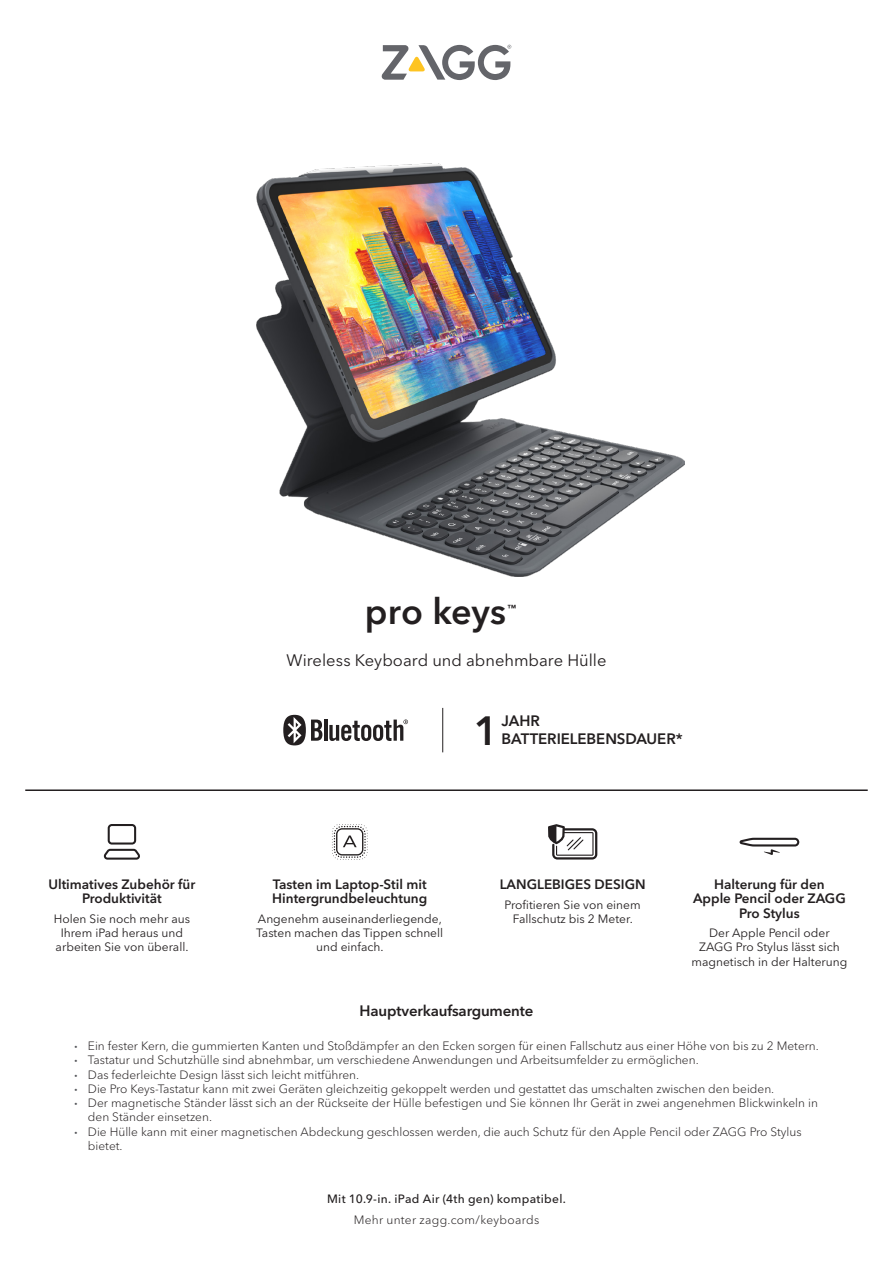
<style>
.page{position:relative;width:893px;height:1263px;background:#fff}
.page>*{position:absolute;margin:0;border:0;box-sizing:border-box;transform-origin:0 0}
.t1{font:600 40.5px "Avenir Next LT Pro";color:#231f20}
.t2{font:600 36px "Avenir Next LT Pro";letter-spacing:.005em;color:#231f20}
.t3{font:16.5px "Avenir Next LT Pro";color:#231f20}
.t4{font:600 15px "Avenir Next LT Pro";letter-spacing:-.01em;color:#231f20}
.t5{font:600 13.5px/14.2px "Avenir Next LT Pro";color:#231f20;text-align:center}
.t6{font:300 12px/14.2px "Avenir Next LT Pro";color:#231f20}
.t7{font:12px/14.2px "Avenir Next LT Pro";color:#231f20;text-align:center}
.t8{font:500 12px "Avenir Next LT Pro";letter-spacing:.025em;color:#231f20}
.t9{font:300 12px "Avenir Next LT Pro";letter-spacing:.025em;color:#231f20}
.t10{font:600 8.7px "Avenir Next LT Pro";color:#231f20}
.s1{font-family:"Myriad Pro";color:#54555a}
</style>
<div class="page">
<svg style="left:381px;top:45px;width:130px;height:35px"></svg>
<img style="left:257px;top:163px;width:427px;height:414px">
<hr style="left:25px;top:789px;width:843px;height:2px;background:#231f20">
<hr style="left:324px;top:719px;width:3px;height:22px;background:#231f20">
<svg style="left:283px;top:715px;width:39px;height:30px"></svg>
<svg style="left:329px;top:719px;width:79px;height:22px"></svg>
<hr style="left:442px;top:708px;width:1px;height:44px;background:#231f20">
<svg style="left:548px;top:824px;width:49px;height:35px"></svg>
<svg style="left:740px;top:838px;width:59px;height:17px"></svg>
<svg style="left:104px;top:824px;width:36px;height:36px"></svg>
<svg style="left:332px;top:824px;width:36px;height:36px"></svg>
<h2 class="t2" style="left:365px;top:589px;width:143px">pro keys</h2>
<p class="t10" style="left:507px;top:603px;width:10px">™</p>
<h3 class="t3" style="left:286px;top:650px;width:321px">Wireless Keyboard und abnehmbare Hülle</h3>
<p class="t5" style="left:48px;top:877px;width:148px">Ultimatives Zubehör für<br>Produktivität</p>
<p class="t7" style="left:54px;top:912px;width:138px">Holen Sie noch mehr aus<br>Ihrem iPad heraus und arbeiten Sie von überall.</p>
<h1 class="t1" style="left:474px;top:707px;width:26px">1</h1>
<p class="t4" style="left:502px;top:711px;width:40px">JAHR</p>
<p class="t4" style="left:502px;top:729px;width:183px">BATTERIELEBENSDAUER*</p>
<p class="t5" style="left:272px;top:877px;width:157px;text-align:left">Tasten im Laptop-Stil mit<br>Hintergrundbeleuchtung</p>
<p class="t7" style="left:256px;top:912px;width:188px">Angenehm auseinanderliegende,<br>Tasten machen das Tippen schnell und einfach.</p>
<p class="t5" style="left:500px;top:877px;width:147px">LANGLEBIGES DESIGN</p>
<p class="t7" style="left:505px;top:897px;width:138px">Profitieren Sie von einem<br>Fallschutz bis 2 Meter.</p>
<p class="t4" style="left:360px;top:1002px;width:175px">Hauptverkaufsargumente</p>
<p class="t5" style="left:693px;top:877px;width:154px">Halterung für den<br>Apple Pencil oder ZAGG<br>Pro Stylus</p>
<p class="t7" style="left:691px;top:926px;width:157px">Der Apple Pencil oder<br>ZAGG Pro Stylus lässt sich magnetisch in der Halterung</p>
<p class="t6" style="left:74px;top:1039px;width:746px"><span class="s1">•</span> Ein fester Kern, die gummierten Kanten und Stoßdämpfer an den Ecken sorgen für einen Fallschutz aus einer Höhe von bis zu 2 Metern.</p>
<p class="t6" style="left:74px;top:1053px;width:626px"><span class="s1">•</span> Tastatur und Schutzhülle sind abnehmbar, um verschiedene Anwendungen und Arbeitsumfelder zu ermöglichen.</p>
<p class="t6" style="left:74px;top:1067px;width:286px"><span class="s1">•</span> Das federleichte Design lässt sich leicht mitführen.</p>
<p class="t6" style="left:74px;top:1082px;width:701px"><span class="s1">•</span> Die Pro Keys-Tastatur kann mit zwei Geräten gleichzeitig gekoppelt werden und gestattet das umschalten zwischen den beiden.</p>
<p class="t6" style="left:88px;top:1096px;width:731px;text-indent:-14px"><span class="s1">•</span> Der magnetische Ständer lässt sich an der Rückseite der Hülle befestigen und Sie können Ihr Gerät in zwei angenehmen Blickwinkeln in den Ständer einsetzen.</p>
<p class="t6" style="left:88px;top:1124px;width:715px;text-indent:-14px"><span class="s1">•</span> Die Hülle kann mit einer magnetischen Abdeckung geschlossen werden, die auch Schutz für den Apple Pencil oder ZAGG Pro Stylus bietet.</p>
<p class="t8" style="left:327px;top:1192px;width:240px">Mit 10.9-in. iPad Air (4th gen) kompatibel.</p>
<p class="t9" style="left:354px;top:1213px;width:187px">Mehr unter zagg.com/keyboards</p>
</div>
